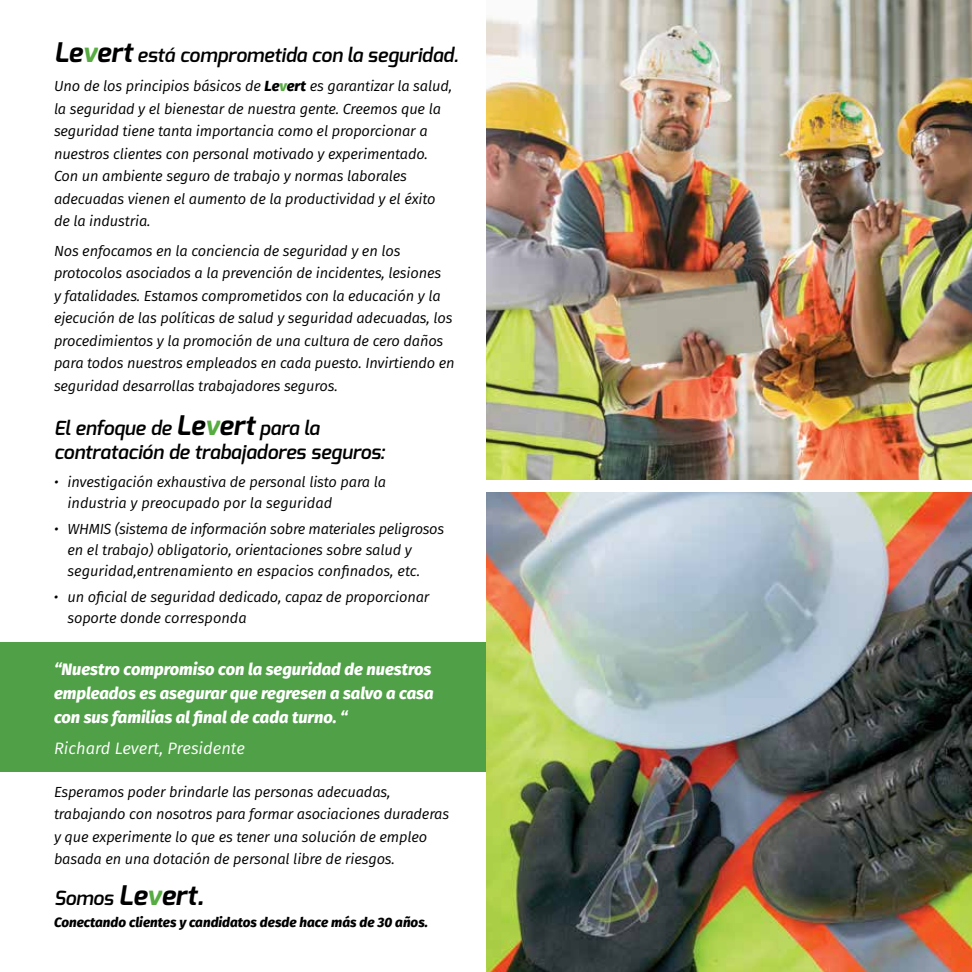
<style>
.page{position:relative;width:972px;height:972px;background:#fff}
.page>*{position:absolute;margin:0;border:0;box-sizing:border-box;transform-origin:0 0}
.t1{font:italic 700 27px "Exo";color:#000}
.t2{font:italic 600 19.5px/24px "Exo";color:#000}
.t3{font:italic 800 16.5px/24px "Fira Sans";color:#fff}
.t4{font:italic 16.5px "Fira Sans";color:#fff}
.t5{font:italic 14.7px/22.5px "Fira Sans";letter-spacing:-.01em;color:#000}
.t6{font:italic 800 13.5px "Fira Sans";color:#000}
.s1{font-weight:700;font-size:27px}
.s2{font-weight:700;font-size:27px;color:#56ac41}
.s3{font-weight:800}
.s4{font-weight:800;color:#56ac41}
.s5{font-weight:600;font-size:19.5px}
.s6{color:#56ac41}
</style>
<div class="page">
<div style="left:0;top:643px;width:496px;height:129px;background:#4fa046"></div>
<img style="left:486px;top:0;width:486px;height:480px">
<img style="left:486px;top:492px;width:486px;height:480px">
<h2 class="t2" style="left:54px;top:43px;width:406px"><span class="s1">Le</span><span class="s2">v</span><span class="s1">ert</span> está comprometida con la seguridad.</h2>
<p class="t5" style="left:54px;top:75px;width:400px">Uno de los principios básicos de <span class="s3">Le</span><span class="s4">v</span><span class="s3">ert</span> es garantizar la salud, la seguridad y el bienestar de nuestra gente. Creemos que la seguridad tiene tanta importancia como el proporcionar a nuestros clientes con personal motivado y experimentado.<br>Con un ambiente seguro de trabajo y normas laborales adecuadas vienen el aumento de la productividad y el éxito de la industria.</p>
<p class="t5" style="left:54px;top:239px;width:402px">Nos enfocamos en la conciencia de seguridad y en los protocolos asociados a la prevención de incidentes, lesiones<br>y fatalidades. Estamos comprometidos con la educación y la ejecución de las políticas de salud y seguridad adecuadas, los procedimientos y la promoción de una cultura de cero daños para todos nuestros empleados en cada puesto. Invirtiendo en seguridad desarrollas trabajadores seguros.</p>
<h2 class="t2" style="left:54px;top:416px;width:333px">El enfoque de <span class="s1">Le</span><span class="s2">v</span><span class="s1">ert</span> para la contratación de trabajadores seguros:</h2>
<p class="t5" style="left:67px;top:471px;width:320px;line-height:21px;text-indent:-13px">• investigación exhaustiva de personal listo para la industria y preocupado por la seguridad</p>
<p class="t5" style="left:67px;top:518px;width:378px;line-height:21px;text-indent:-13px">• WHMIS (sistema de información sobre materiales peligrosos en el trabajo) obligatorio, orientaciones sobre salud y seguridad,entrenamiento en espacios confinados, etc.</p>
<p class="t5" style="left:67px;top:586px;width:363px;line-height:21px;text-indent:-13px">• un oficial de seguridad dedicado, capaz de proporcionar soporte donde corresponda</p>
<p class="t3" style="left:54px;top:656px;width:381px">“Nuestro compromiso con la seguridad de nuestros empleados es asegurar que regresen a salvo a casa con sus familias al final de cada turno. “</p>
<p class="t4" style="left:54px;top:736px;width:192px">Richard Levert, Presidente</p>
<p class="t5" style="left:54px;top:780px;width:397px">Esperamos poder brindarle las personas adecuadas, trabajando con nosotros para formar asociaciones duraderas y que experimente lo que es tener una solución de empleo basada en una dotación de personal libre de riesgos.</p>
<h1 class="t1" style="left:54px;top:878px;width:151px"><span class="s5">Somos</span> Le<span class="s6">v</span>ert.</h1>
<p class="t6" style="left:54px;top:911px;width:376px">Conectando clientes y candidatos desde hace más de 30 años.</p>
</div>
